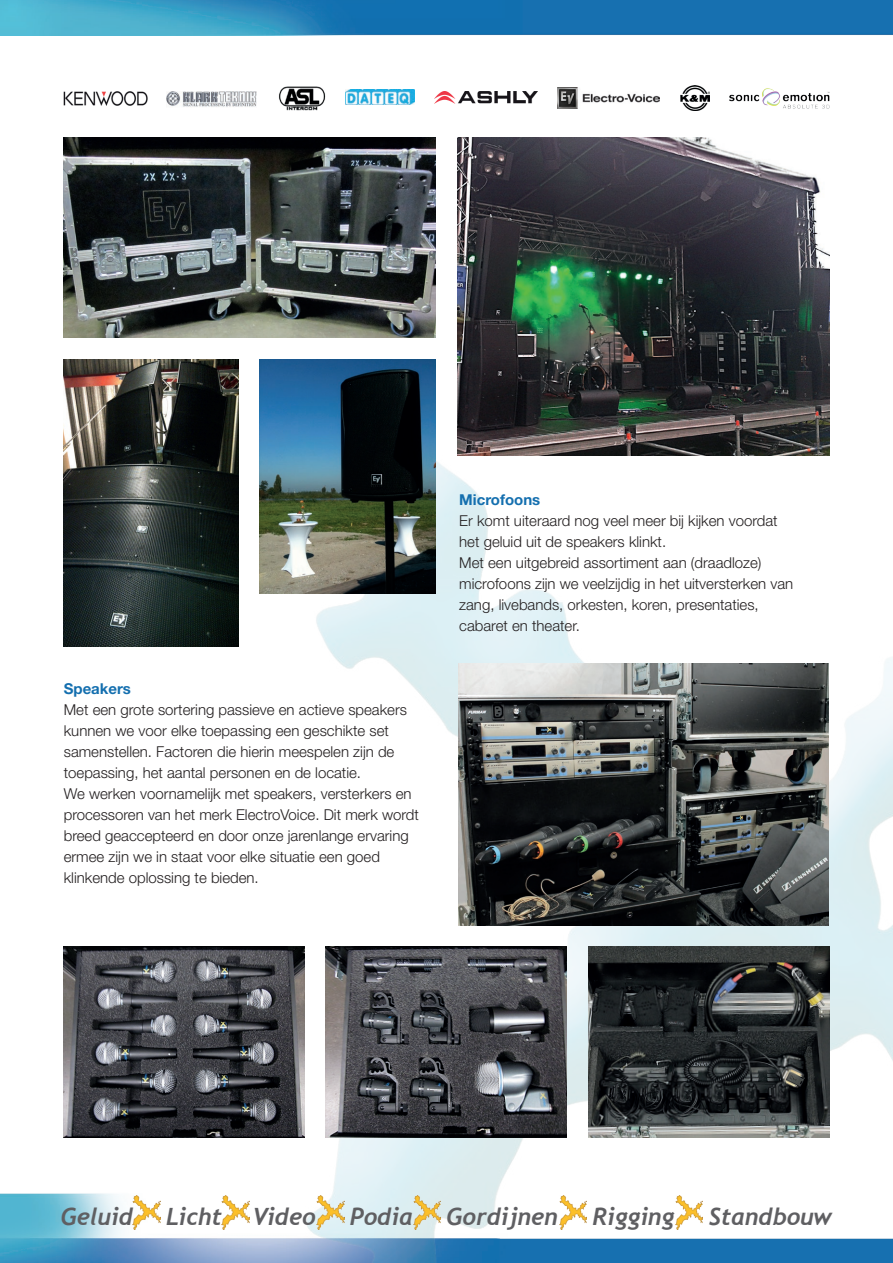
<style>
.page{position:relative;width:893px;height:1263px;background:#fff}
.page>*{position:absolute;margin:0;border:0;box-sizing:border-box;transform-origin:0 0}
.t1{font:italic 700 23.85px "Trebuchet";color:#5f5f62}
.t2{font:300 15px/21px "Helvetica Neue";color:#231f20}
.t3{font:700 15px "Helvetica Neue";color:#146faf}
</style>
<div class="page">
<img style="left:166px;top:91px;width:90px;height:16px">
<img style="left:435px;top:92px;width:103px;height:12px">
<img style="left:346px;top:90px;width:68px;height:14px">
<img style="left:558px;top:88px;width:101px;height:20px">
<img style="left:729px;top:88px;width:101px;height:21px">
<img style="left:279px;top:86px;width:47px;height:25px">
<img style="left:680px;top:85px;width:30px;height:25px">
<img style="left:63px;top:91px;width:85px;height:15px">
<img style="left:0;top:1193px;width:220px;height:70px">
<img style="left:220px;top:393px;width:673px;height:870px">
<img style="left:133px;top:1195px;width:27px;height:34px">
<img style="left:222px;top:1195px;width:27px;height:34px">
<img style="left:317px;top:1195px;width:27px;height:34px">
<img style="left:413px;top:1195px;width:28px;height:34px">
<img style="left:559px;top:1195px;width:27px;height:34px">
<img style="left:676px;top:1195px;width:27px;height:34px">
<img style="left:0;top:0;width:893px;height:35px">
<img style="left:457px;top:138px;width:372px;height:317px">
<img style="left:64px;top:138px;width:372px;height:200px">
<img style="left:64px;top:359px;width:174px;height:288px">
<img style="left:259px;top:359px;width:177px;height:235px">
<img style="left:459px;top:663px;width:370px;height:262px">
<img style="left:64px;top:946px;width:241px;height:192px">
<img style="left:326px;top:946px;width:241px;height:192px">
<img style="left:588px;top:946px;width:241px;height:192px">
<p class="t3" style="left:64px;top:680px;width:69px">Speakers</p>
<p class="t2" style="left:64px;top:699px;width:357px">Met een grote sortering passieve en actieve speakers kunnen we voor elke toepassing een geschikte set samenstellen. Factoren die hierin meespelen zijn de toepassing, het aantal personen en de locatie.<br>We werken voornamelijk met speakers, versterkers en processoren van het merk ElectroVoice. Dit merk wordt breed geaccepteerd en door onze jarenlange ervaring ermee zijn we in staat voor elke situatie een goed klinkende oplossing te bieden.</p>
<p class="t3" style="left:459px;top:491px;width:83px">Microfoons</p>
<p class="t2" style="left:459px;top:510px;width:335px">Er komt uiteraard nog veel meer bij kijken voordat het geluid uit de speakers klinkt.<br>Met een uitgebreid assortiment aan (draadloze) microfoons zijn we veelzijdig in het uitversterken van zang, livebands, orkesten, koren, presentaties, cabaret en theater.</p>
<h1 class="t1" style="left:61px;top:1202px;width:73px">Geluid</h1>
<h1 class="t1" style="left:166px;top:1202px;width:57px">Licht</h1>
<h1 class="t1" style="left:252px;top:1202px;width:65px">Video</h1>
<h1 class="t1" style="left:350px;top:1202px;width:65px">Podia</h1>
<h1 class="t1" style="left:446px;top:1202px;width:113px">Gordijnen</h1>
<h1 class="t1" style="left:592px;top:1202px;width:83px">Rigging</h1>
<h1 class="t1" style="left:709px;top:1202px;width:125px">Standbouw</h1>
</div>
